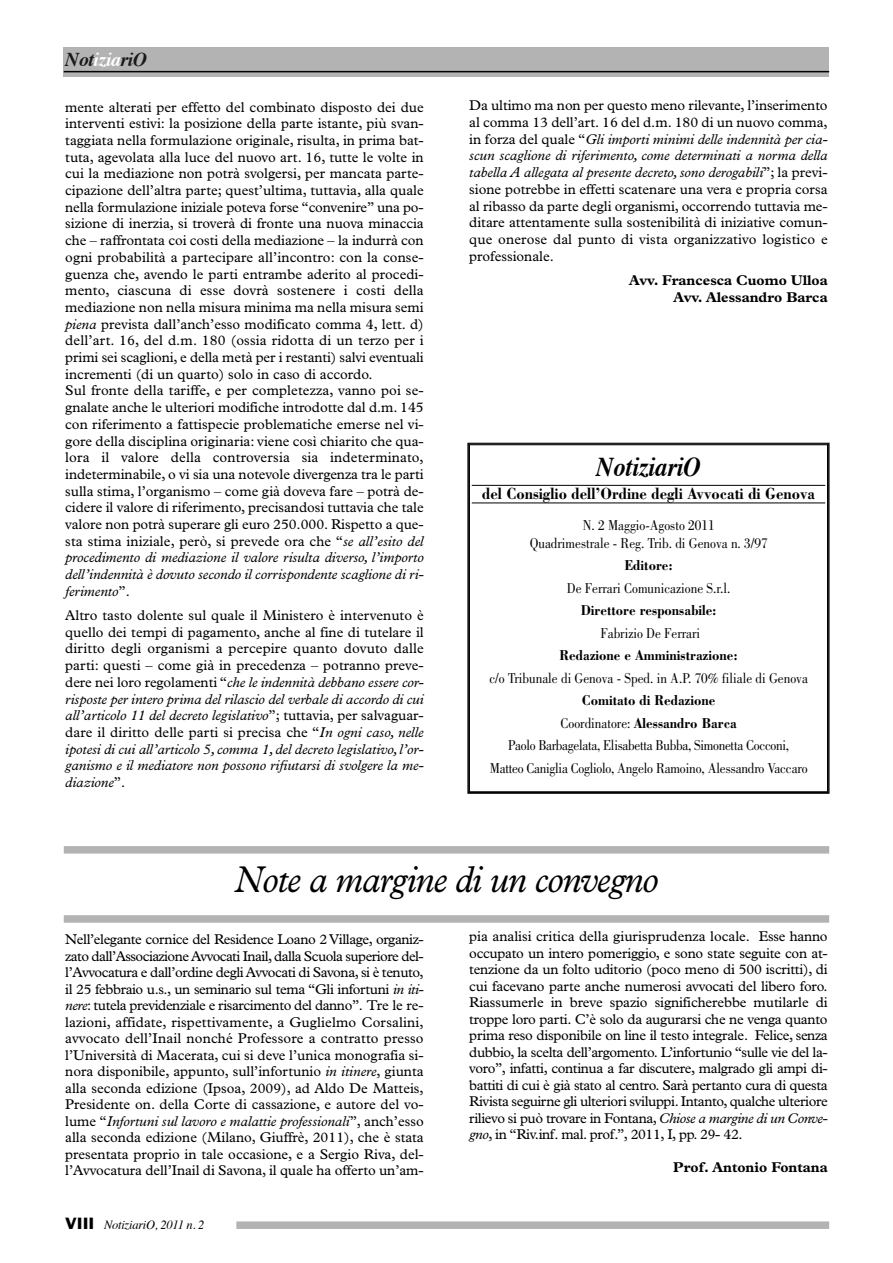
<style>
.page{position:relative;width:893px;height:1263px;background:#fff}
.page>*{position:absolute;margin:0;border:0;box-sizing:border-box;transform-origin:0 0}
.t1{font:italic 37.5px "Plantin";letter-spacing:-.025em;color:#000;scale:.95 1}
.t2{font:italic 700 27.15px "Times";color:#000;scale:.89 1}
.t3{font:italic 700 19.5px "Times";letter-spacing:-.015em;color:#191919}
.t4{font:700 16.65px "Bodoni";color:#000;scale:.89 1}
.t5{font:14.85px/17.7px "Bodoni";color:#000;text-align:center;scale:.89 1}
.t6{font:14.85px/22.5px "Bodoni";letter-spacing:-.02em;color:#000;text-align:center;scale:.89 1}
.t7{font:700 14.85px "Bodoni";color:#000;scale:.89 1}
.t8{font:14.25px/16.6px "Plantin";color:#000;text-align:justify}
.t9{font:700 14.25px/16.8px "Plantin";color:#000;text-align:right}
.t10{font:italic 12.45px "Times";letter-spacing:-.02em;color:#000}
.s1{color:#fff}
.s2{font-style:italic}
.s3{font-weight:700}
.s4{font-family:"Franklin Gothic";font-style:normal;font-size:15px}
</style>
<div class="page">
<div style="left:64px;top:47px;width:765px;height:30px;background:#b3b3b3"></div>
<hr style="left:64px;top:71px;width:765px;height:1px;background:#000">
<div style="left:236px;top:1221px;width:593px;height:8px;background:#b3b3b3"></div>
<div style="left:64px;top:915px;width:765px;height:8px;background:#b3b3b3"></div>
<div style="left:64px;top:846px;width:765px;height:7px;background:#b3b3b3"></div>
<div style="left:469px;top:445px;width:359px;height:347px;border:1px solid #000"></div>
<hr style="left:472px;top:485px;width:353px;height:1px;background:#000">
<hr style="left:472px;top:503px;width:353px;height:1px;background:#000">
<h3 class="t3" style="left:65px;top:52px;width:83px">Not<span class="s1">izia</span>riO</h3>
<p class="t8" style="left:65px;top:100px;width:360px;text-align:left">mente alterati per effetto del combinato disposto dei due interventi estivi: la posizione della parte istante, più svan&shy;taggiata nella formulazione originale, risulta, in prima bat&shy;tuta, agevolata alla luce del nuovo art. 16, tutte le volte in cui la mediazione non potrà svolgersi, per mancata parte&shy;cipazione dell’altra parte; quest’ultima, tuttavia, alla quale nella formulazione iniziale poteva forse “convenire” una po&shy;sizione di inerzia, si troverà di fronte una nuova minaccia che – raffrontata coi costi della mediazione – la indurrà con ogni probabilità a partecipare all’incontro: con la conse&shy;guenza che, avendo le parti entrambe aderito al procedi&shy;mento, ciascuna di esse dovrà sostenere i costi della mediazione non nella misura minima ma nella misura semi <span class="s2">piena</span> prevista dall’anch’esso modificato comma 4, lett. d) dell’art. 16, del d.m. 180 (ossia ridotta di un terzo per i primi sei scaglioni, e della metà per i restanti) salvi eventuali incrementi (di un quarto) solo in caso di accordo.<br>Sul fronte della tariffe, e per completezza, vanno poi se&shy;gnalate anche le ulteriori modifiche introdotte dal d.m. 145 con riferimento a fattispecie problematiche emerse nel vi&shy;gore della disciplina originaria: viene così chiarito che qua&shy;lora il valore della controversia sia indeterminato, indeterminabile, o vi sia una notevole divergenza tra le parti sulla stima, l’organismo – come già doveva fare – potrà de&shy;cidere il valore di riferimento, precisandosi tuttavia che tale valore non potrà superare gli euro 250.000. Rispetto a que&shy;sta stima iniziale, però, si prevede ora che “<span class="s2">se all’esito del procedimento di mediazione il valore risulta diverso, l’importo dell’indennità è dovuto secondo il corrispondente scaglione di ri&shy;ferimento</span>”.</p>
<p class="t8" style="left:65px;top:608px;width:360px">Altro tasto dolente sul quale il Ministero è intervenuto è quello dei tempi di pagamento, anche al fine di tutelare il diritto degli organismi a percepire quanto dovuto dalle parti: questi – come già in precedenza – potranno preve&shy;dere nei loro regolamenti “<span class="s2">che le indennità debbano essere cor&shy;risposte per intero prima del rilascio del verbale di accordo di cui all’articolo 11 del decreto legislativo</span>”; tuttavia, per salvaguar&shy;dare il diritto delle parti si precisa che “<span class="s2">In ogni caso, nelle ipotesi di cui all’articolo 5,comma 1, del decreto legislativo,l’or&shy;ganismo e il mediatore non possono rifiutarsi di svolgere la me&shy;diazione</span>”.</p>
<p class="t8" style="left:469px;top:98px;width:360px">Da ultimo ma non per questo meno rilevante, l’inserimento al comma 13 dell’art. 16 del d.m. 180 di un nuovo comma, in forza del quale “<span class="s2">Gli importi minimi delle indennità per cia&shy;scun scaglione di riferimento, come determinati a norma della tabella A allegata al presente decreto,sono derogabili</span>”; la previ&shy;sione potrebbe in effetti scatenare una vera e propria corsa al ribasso da parte degli organismi, occorrendo tuttavia me&shy;ditare attentamente sulla sostenibilità di iniziative comun&shy;que onerose dal punto di vista organizzativo logistico e professionale.</p>
<p class="t9" style="left:629px;top:273px;width:200px">Avv. Francesca Cuomo Ulloa<br>Avv. Alessandro Barca</p>
<h2 class="t2" style="left:596px;top:455px;width:119px">NotiziariO</h2>
<p class="t4" style="left:482px;top:484px;width:376px">del Consiglio dell’Ordine degli Avvocati di Genova</p>
<p class="t5" style="left:530px;top:518px;width:269px">N. 2 Maggio-Agosto 2011<br>Quadrimestrale - Reg. Trib. di Genova n. 3/97</p>
<p class="t7" style="left:624px;top:556px;width:56px">Editore:</p>
<p class="t5" style="left:567px;top:580px;width:185px">De Ferrari Comunicazione S.r.l.</p>
<p class="t7" style="left:581px;top:601px;width:154px">Direttore responsabile:</p>
<p class="t5" style="left:600px;top:625px;width:114px">Fabrizio De Ferrari</p>
<p class="t7" style="left:560px;top:646px;width:202px">Redazione e Amministrazione:</p>
<p class="t5" style="left:489px;top:670px;width:359px">c/o Tribunale di Genova - Sped. in A.P. 70% filiale di Genova</p>
<p class="t6" style="left:490px;top:690px;width:358px"><span class="s3">Comitato di Redazione<br></span>Coordinatore: <span class="s3">Alessandro Barca<br></span>Paolo Barbagelata, Elisabetta Bubba, Simonetta Cocconi, Matteo Caniglia Cogliolo, Angelo Ramoino, Alessandro Vaccaro</p>
<h1 class="t1" style="left:234px;top:866px;width:448px">Note a margine di un convegno</h1>
<p class="t8" style="left:469px;top:929px;width:360px">pia analisi critica della giurisprudenza locale. Esse hanno occupato un intero pomeriggio, e sono state seguite con at&shy;tenzione da un folto uditorio (poco meno di 500 iscritti), di cui facevano parte anche numerosi avvocati del libero foro.<br>Riassumerle in breve spazio significherebbe mutilarle di troppe loro parti. C’è solo da augurarsi che ne venga quanto prima reso disponibile on line il testo integrale. Felice, senza dubbio, la scelta dell’argomento. L’infortunio “sulle vie del la&shy;voro”, infatti, continua a far discutere, malgrado gli ampi di&shy;battiti di cui è già stato al centro. Sarà pertanto cura di questa Rivista seguirne gli ulteriori sviluppi. Intanto, qualche ulteriore rilievo si può trovare in Fontana, <span class="s2">Chiose a margine di un Conve&shy;gno</span>, in “Riv.inf. mal. prof.”, 2011, I, pp. 29- 42.</p>
<p class="t9" style="left:673px;top:1160px;width:156px">Prof. Antonio Fontana</p>
<p class="t8" style="left:65px;top:932px;width:360px">Nell’elegante cornice del Residence Loano 2 Village, organiz&shy;zato dall’Associazione Avvocati Inail, dalla Scuola superiore del&shy;l’Avvocatura e dall’ordine degli Avvocati di Savona, si è tenuto, il 25 febbraio u.s., un seminario sul tema “Gli infortuni <span class="s2">in iti&shy;nere</span>: tutela previdenziale e risarcimento del danno”. Tre le re&shy;lazioni, affidate, rispettivamente, a Guglielmo Corsalini, avvocato dell’Inail nonché Professore a contratto presso l’Università di Macerata, cui si deve l’unica monografia si&shy;nora disponibile, appunto, sull’infortunio <span class="s2">in itinere</span>, giunta alla seconda edizione (Ipsoa, 2009), ad Aldo De Matteis, Presidente on. della Corte di cassazione, e autore del vo&shy;lume “<span class="s2">Infortuni sul lavoro e malattie professionali</span>”, anch’esso alla seconda edizione (Milano, Giuffrè, 2011), che è stata presentata proprio in tale occasione, e a Sergio Riva, del&shy;l’Avvocatura dell’Inail di Savona, il quale ha offerto un’am-</p>
<p class="t10" style="left:65px;top:1220px;width:141px"><span class="s4">VIII</span> NotiziariO, 2011 n. 2</p>
</div>
